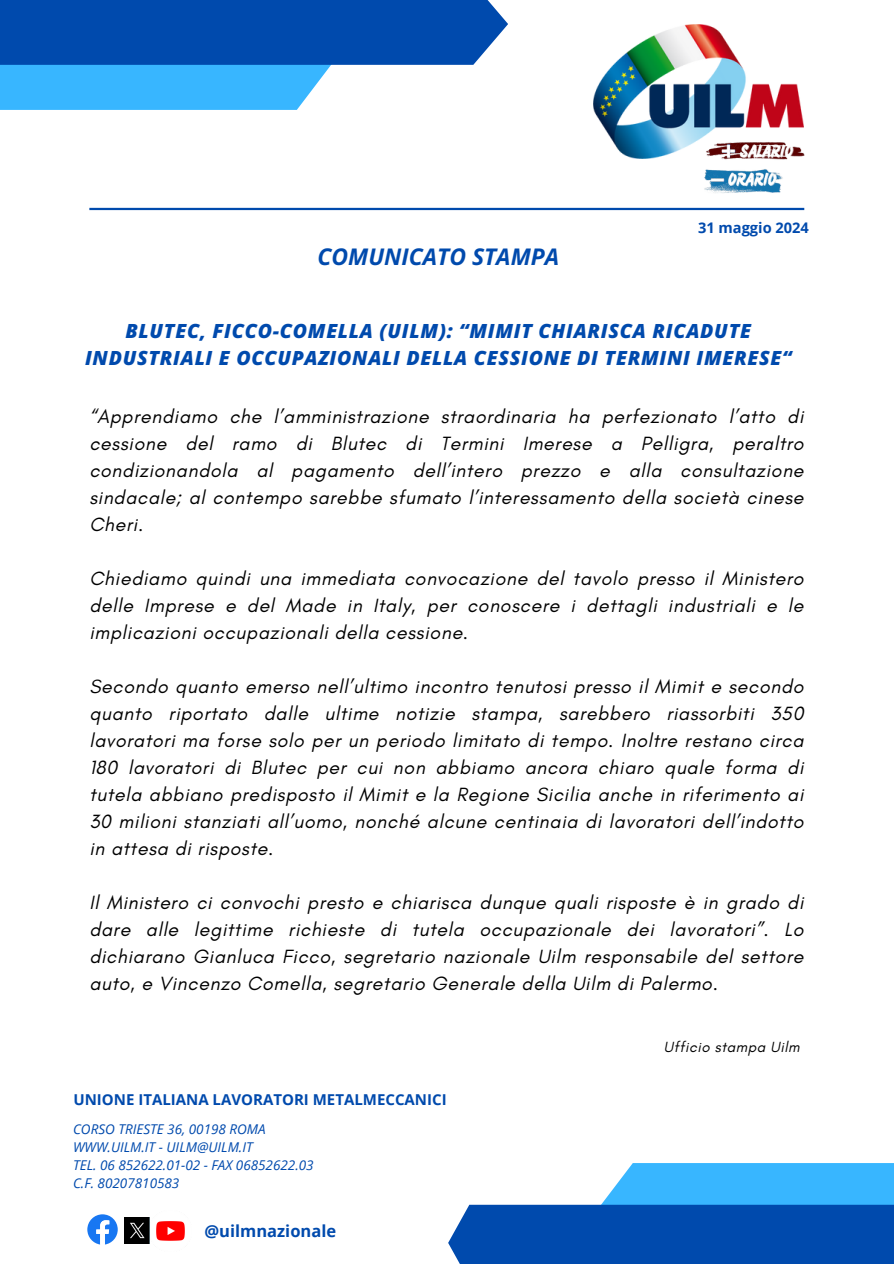
<style>
.page{position:relative;width:894px;height:1264px;background:#fff}
.page>*{position:absolute;margin:0;border:0;box-sizing:border-box;transform-origin:0 0}
.t1{font:italic 700 22.95px "Open Sans";color:#004aad}
.t2{font:italic 19.5px/27px "Glacial Indifference";letter-spacing:.035em;color:#000;text-align:justify}
.t3{font:italic 800 19.5px/27px "Open Sans";letter-spacing:.035em;color:#004aad;text-align:center}
.t4{font:700 16.5px "Open Sans";color:#004aad}
.t5{font:700 15px "Open Sans";color:#004aad}
.t6{font:italic 15px "Glacial Indifference";letter-spacing:.035em;color:#000}
.t7{font:700 14.55px "Open Sans";color:#004aad}
.t8{font:italic 13.5px "Open Sans";color:#004aad}
</style>
<div class="page">
<hr style="left:89px;top:208px;width:715px;height:2px;background:#004aad">
<svg style="left:0;top:0;width:508px;height:110px"></svg>
<div style="left:593px;top:1162px;width:300px;height:101px;background:#38b6ff"></div>
<div style="left:448px;top:1204px;width:445px;height:59px;background:#004aad"></div>
<img style="left:593px;top:24px;width:210px;height:134px">
<svg style="left:87px;top:1214px;width:31px;height:30px"></svg>
<img style="left:149px;top:1217px;width:36px;height:27px">
<img style="left:125px;top:1217px;width:24px;height:26px">
<img style="left:700px;top:132px;width:105px;height:61px">
<h2 class="t1" style="left:317px;top:240px;width:243px">COMUNICATO STAMPA</h2>
<h3 class="t7" style="left:697px;top:218px;width:112px">31 maggio 2024</h3>
<h3 class="t3" style="left:85px;top:317px;width:708px">BLUTEC, FICCO-COMELLA (UILM): “MIMIT CHIARISCA RICADUTE<br>INDUSTRIALI E OCCUPAZIONALI DELLA CESSIONE DI TERMINI IMERESE“</h3>
<h3 class="t2" style="left:89px;top:402px;width:715px">“Apprendiamo che l’amministrazione straordinaria ha perfezionato l’atto di cessione del ramo di Blutec di Termini Imerese a Pelligra, peraltro condizionandola al pagamento dell’intero prezzo e alla consultazione sindacale; al contempo sarebbe sfumato l’interessamento della società cinese Cheri.</h3>
<h6 class="t2" style="left:89px;top:564px;width:715px">Chiediamo quindi una immediata convocazione del tavolo presso il Ministero delle Imprese e del Made in Italy, per conoscere i dettagli industriali e le implicazioni occupazionali della cessione.</h6>
<h4 class="t2" style="left:89px;top:672px;width:715px">Secondo quanto emerso nell’ultimo incontro tenutosi presso il Mimit e secondo quanto riportato dalle ultime notizie stampa, sarebbero riassorbiti 350 lavoratori ma forse solo per un periodo limitato di tempo. Inoltre restano circa 180 lavoratori di Blutec per cui non abbiamo ancora chiaro quale forma di tutela abbiano predisposto il Mimit e la Regione Sicilia anche in riferimento ai 30 milioni stanziati all’uomo, nonché alcune centinaia di lavoratori dell’indotto in attesa di risposte.</h4>
<p class="t2" style="left:89px;top:888px;width:715px">Il Ministero ci convochi presto e chiarisca dunque quali risposte è in grado di dare alle legittime richieste di tutela occupazionale dei lavoratori”. Lo dichiarano Gianluca Ficco, segretario nazionale Uilm responsabile del settore auto, e Vincenzo Comella, segretario Generale della Uilm di Palermo.</p>
<h3 class="t5" style="left:73px;top:1089px;width:374px">UNIONE ITALIANA LAVORATORI METALMECCANICI</h3>
<p class="t8" style="left:73px;top:1119px;width:194px">CORSO TRIESTE 36, 00198 ROMA</p>
<p class="t8" style="left:73px;top:1137px;width:181px">WWW.UILM.IT - UILM@UILM.IT</p>
<p class="t8" style="left:73px;top:1155px;width:242px">TEL. 06 852622.01-02 - FAX 06852622.03</p>
<p class="t8" style="left:73px;top:1173px;width:108px">C.F. 80207810583</p>
<p class="t4" style="left:204px;top:1219px;width:133px">@uilmnazionale</p>
<p class="t6" style="left:663px;top:1037px;width:137px">Ufficio stampa Uilm</p>
</div>
